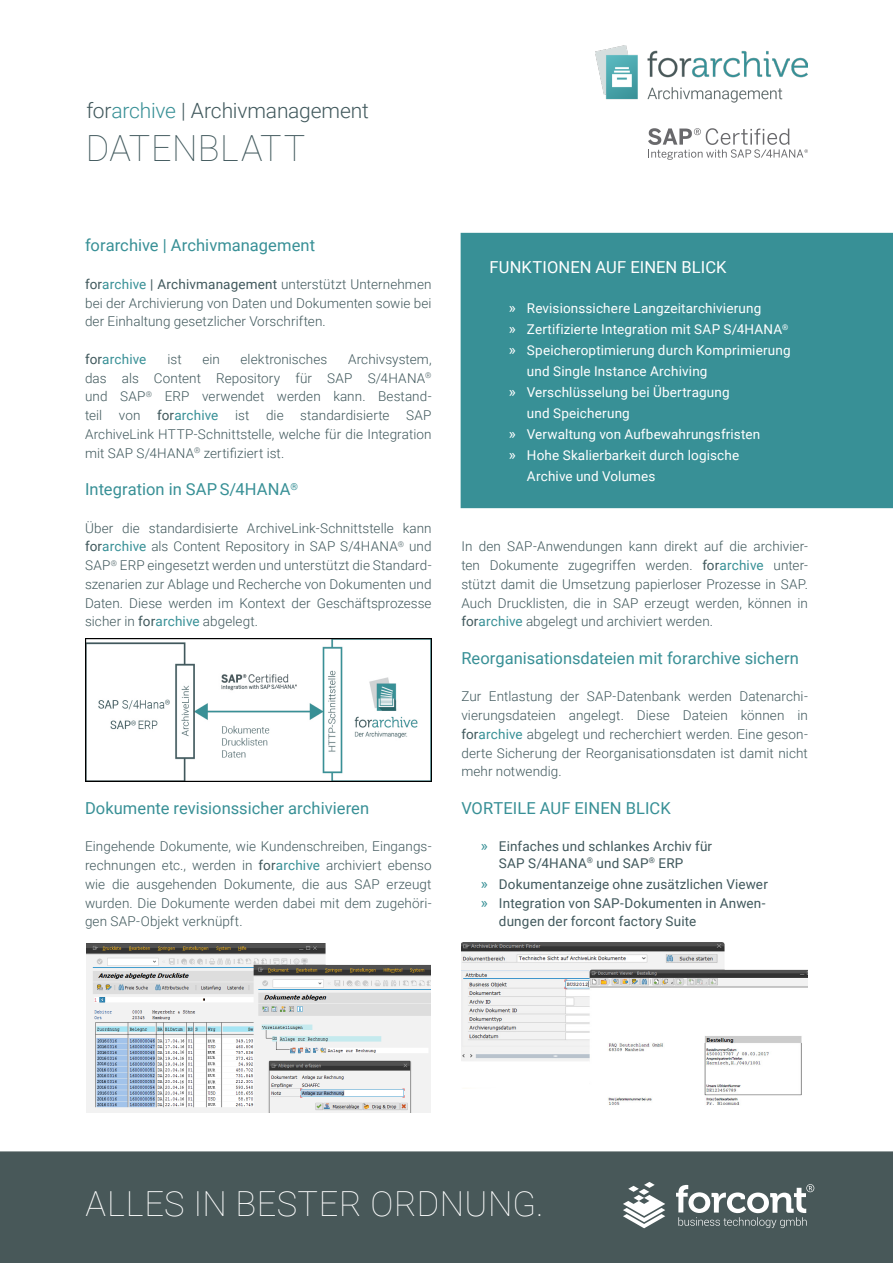
<style>
.page{position:relative;width:893px;height:1263px;background:#fff}
.page>*{position:absolute;margin:0;border:0;box-sizing:border-box;transform-origin:0 0}
.t1{font:100 36px "Roboto";letter-spacing:.015em;color:#40585c}
.t2{font:100 34.5px "Roboto";letter-spacing:.01em;color:#fff}
.t3{font:300 21px "Roboto";letter-spacing:-.01em;color:#40585c}
.fc_U2{font:16.5px "Roboto";color:#389096}
.fc_U2_INFOBOX{font:16.5px "Roboto";letter-spacing:.005em;color:#fff}
.fc_Fließtext{font:300 13.5px/18.8px "Roboto";letter-spacing:.005em;color:#40585c;text-align:justify}
.t4{font:13.5px/21px "Roboto";letter-spacing:.01em;color:#fff}
.t5{font:13.5px/16.2px "Roboto";letter-spacing:.015em;color:#40585c}
.fc_Fließtext-2{font:13.5px "Roboto";letter-spacing:.01em;color:#389096}
.s1{color:#389096}
.s2{font-weight:400}
.s3{font-weight:400;color:#389096}
.s4{color:#40585c}
.s5{font-size:15px}
.s6{font-size:15px;color:#389096}
</style>
<div class="page">
<div style="left:0;top:1151px;width:893px;height:112px;background:#485859"></div>
<svg style="left:676px;top:1184px;width:138px;height:44px"></svg>
<svg style="left:623px;top:1182px;width:42px;height:46px"></svg>
<div style="left:461px;top:233px;width:432px;height:275px;background:#389096"></div>
<svg style="left:648px;top:128px;width:160px;height:32px"></svg>
<img style="left:596px;top:45px;width:212px;height:57px">
<img style="left:86px;top:943px;width:345px;height:169px">
<img style="left:85px;top:639px;width:347px;height:143px">
<img style="left:461px;top:942px;width:347px;height:163px">
<h3 class="t3" style="left:86px;top:96px;width:284px">for<span class="s1">archive</span> | Archivmanagement</h3>
<h1 class="t1" style="left:86px;top:123px;width:221px">DATENBLATT</h1>
<p class="fc_U2" style="left:85px;top:234px;width:232px">forarchive | Archivmanagement</p>
<p class="fc_Fließtext" style="left:85px;top:274px;width:348px"><span class="s2">for</span><span class="s3">archive</span> <span class="s2">| Archivmanagement</span> unterstützt Unternehmen bei der Archivierung von Daten und Dokumenten sowie bei der Einhaltung gesetzlicher Vorschriften.</p>
<p class="fc_Fließtext-2" style="left:85px;top:350px;width:63px"><span class="s4">for</span>archive</p>
<p class="fc_Fließtext" style="left:167px;top:349px;width:16px">ist</p>
<p class="fc_Fließtext" style="left:202px;top:349px;width:19px">ein</p>
<p class="fc_Fließtext" style="left:241px;top:349px;width:88px">elektronisches</p>
<p class="fc_Fließtext" style="left:85px;top:349px;width:348px;text-indent:263px">Archivsystem, das als Content Repository für SAP S/4HANA<sup>® </sup>und SAP<sup>®</sup> ERP verwendet werden kann. Bestand&shy;teil von <span class="s2">for</span><span class="s3">archive</span> ist die standardisierte SAP ArchiveLink HTTP-Schnittstelle, welche für die Integration mit SAP S/4HANA<sup>®</sup> zertifiziert ist.</p>
<p class="fc_U2" style="left:85px;top:478px;width:214px">Integration in SAPS/4HANA<sup>®</sup></p>
<p class="fc_Fließtext" style="left:85px;top:518px;width:348px">Über die standardisierte ArchiveLink-Schnittstelle kann <span class="s2">for</span><span class="s3">archive</span> als Content Repository in SAP S/4HANA<sup>®</sup> und SAP<sup>®</sup> ERP eingesetzt werden und unterstützt die Standard&shy;szenarien zur Ablage und Recherche von Dokumenten und Daten. Diese werden im Kontext der Geschäftsprozesse sicher in <span class="s2">for</span><span class="s3">archive</span> abgelegt.</p>
<p class="fc_U2" style="left:85px;top:796px;width:286px">Dokumente revisionssicher archivieren</p>
<p class="fc_Fließtext" style="left:85px;top:837px;width:348px">Eingehende Dokumente, wie Kundenschreiben, Eingangs&shy;rechnungen etc., werden in <span class="s2">for</span><span class="s3">archive</span> archiviert ebenso wie die ausgehenden Dokumente, die aus SAP erzeugt wurden. Die Dokumente werden dabei mit dem zugehöri&shy;gen SAP-Objekt verknüpft.</p>
<p class="fc_U2_INFOBOX" style="left:489px;top:255px;width:239px">FUNKTIONEN AUF EINEN BLICK</p>
<p class="t4" style="left:509px;top:297px;width:254px"><span class="s5">»</span> Revisionssichere Langzeitarchivierung</p>
<p class="t4" style="left:509px;top:318px;width:281px"><span class="s5">»</span> Zertifizierte Integration mit SAP S/4HANA<sup>®</sup></p>
<p class="t4" style="left:527px;top:339px;width:265px;text-indent:-18px"><span class="s5">»</span> Speicheroptimierung durch Komprimierung und Single Instance Archiving</p>
<p class="t4" style="left:527px;top:381px;width:204px;text-indent:-18px"><span class="s5">»</span> Verschlüsselung bei Übertragung und Speicherung</p>
<p class="t4" style="left:509px;top:423px;width:253px"><span class="s5">»</span> Verwaltung von Aufbewahrungsfristen</p>
<p class="t4" style="left:527px;top:444px;width:214px;text-indent:-18px"><span class="s5">»</span> Hohe Skalierbarkeit durch logische<br>Archive und Volumes</p>
<p class="fc_Fließtext" style="left:461px;top:537px;width:348px">In den SAP-Anwendungen kann direkt auf die archivier&shy;ten Dokumente zugegriffen werden. <span class="s2">for</span><span class="s3">archive</span> unter&shy;stützt damit die Umsetzung papierloser Prozesse in SAP.<br>Auch Drucklisten, die in SAP erzeugt werden, können in <span class="s2">for</span><span class="s3">archive</span> abgelegt und archiviert werden.</p>
<p class="fc_U2" style="left:461px;top:646px;width:339px">Reorganisationsdateien mit forarchive sichern</p>
<p class="fc_Fließtext" style="left:461px;top:687px;width:348px">Zur Entlastung der SAP-Datenbank werden Datenarchi&shy;vierungsdateien angelegt. Diese Dateien können in <span class="s2">for</span><span class="s3">archive</span> abgelegt und recherchiert werden. Eine geson&shy;derte Sicherung der Reorganisationsdaten ist damit nicht mehr notwendig.</p>
<p class="fc_U2" style="left:461px;top:796px;width:211px">VORTEILE AUF EINEN BLICK</p>
<p class="t5" style="left:499px;top:838px;width:215px;text-indent:-18px"><span class="s6">»</span> Einfaches und schlankes Archiv für<br>SAP S/4HANA<sup>®</sup> und SAP<sup>®</sup> ERP</p>
<p class="t5" style="left:481px;top:875px;width:289px"><span class="s6">»</span> Dokumentanzeige ohne zusätzlichen Viewer</p>
<p class="t5" style="left:499px;top:893px;width:268px;line-height:18px;text-indent:-18px"><span class="s6">»</span> Integration von SAP-Dokumenten in Anwen&shy;dungen der forcont factory Suite</p>
<h2 class="t2" style="left:86px;top:1180px;width:459px">ALLES IN BESTER ORDNUNG.</h2>
</div>
